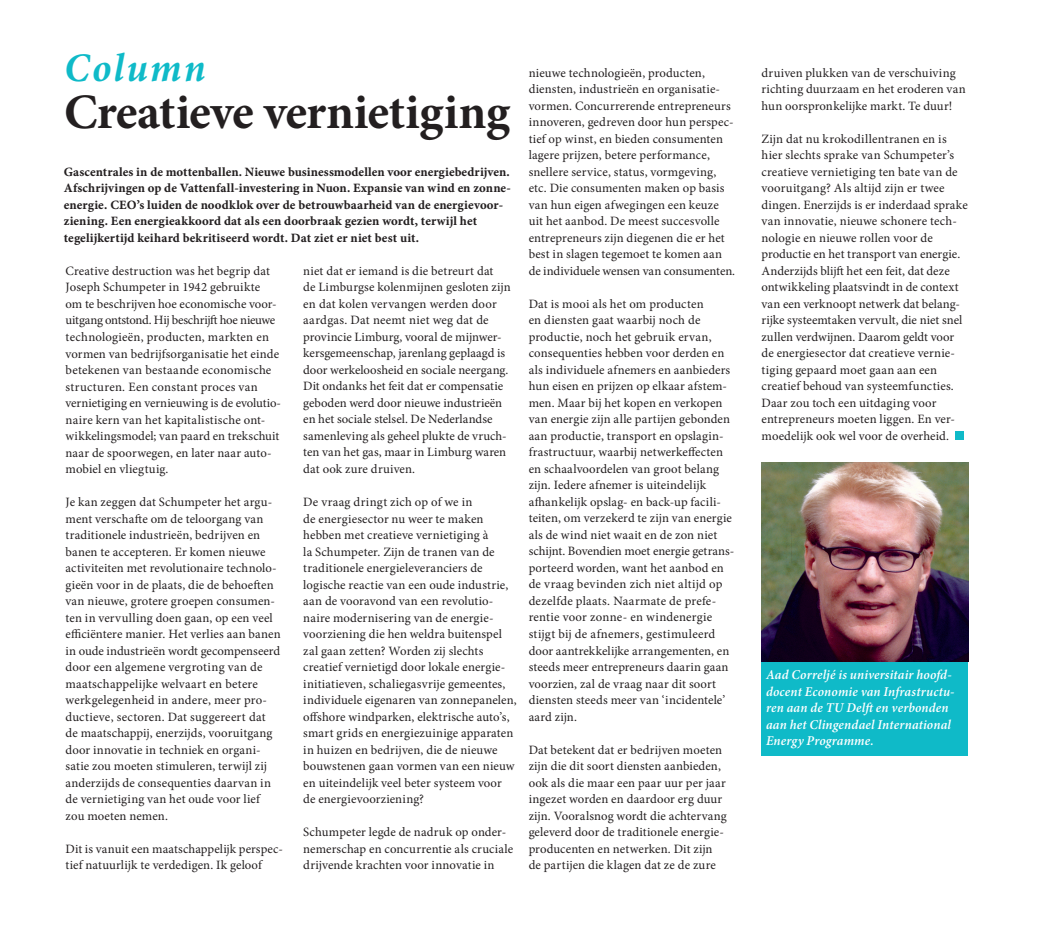
<style>
.page{position:relative;width:1046px;height:927px;background:#fff}
.page>*{position:absolute;margin:0;border:0;box-sizing:border-box;transform-origin:0 0}
.t1{font:700 49.5px "Minion Pro";letter-spacing:-.015em;color:#231f20}
.t2{font:italic 700 40.5px "Minion Pro";letter-spacing:.055em;color:#0fbac8}
.t3{font:italic 600 13.5px/16.5px "Minion Pro";letter-spacing:.01em;color:#fff}
.t4{font:12.75px/16.5px "Minion Pro";letter-spacing:.01em;color:#231f20}
.t5{font:12.75px/16.5px "Minion Pro Bold Capt";letter-spacing:.005em;color:#231f20}
</style>
<div class="page">
<div style="left:954px;top:431px;width:9px;height:9px;background:#0fbac8"></div>
<div style="left:761px;top:662px;width:206px;height:93px;background:#0fbac8"></div>
<img style="left:761px;top:462px;width:206px;height:200px">
<h2 class="t2" style="left:64px;top:39px;width:143px">Column</h2>
<h1 class="t1" style="left:64px;top:77px;width:447px">Creatieve vernietiging</h1>
<p class="t5" style="left:64px;top:163px;width:448px">Gascentrales in de mottenballen. Nieuwe businessmodellen voor energiebedrijven.<br>Afschrijvingen op de Vattenfall-investering in Nuon. Expansie van wind en zonne&shy;energie. CEO’s luiden de noodklok over de betrouwbaarheid van de energievoor&shy;ziening. Een energieakkoord dat als een doorbraak gezien wordt, terwijl het tegelijkertijd keihard bekritiseerd wordt. Dat ziet er niet best uit.</p>
<p class="t4" style="left:66px;top:263px;width:217px">Creative destruction was het begrip dat Joseph Schumpeter in 1942 gebruikte<br>om te beschrijven hoe economische voor&shy;uitgang ontstond. Hij beschrijft hoe nieuwe technologieën, producten, markten en vormen van bedrijfsorganisatie het einde betekenen van bestaande economische structuren. Een constant proces van vernietiging en vernieuwing is de evolutio&shy;naire kern van het kapitalistische ont&shy;wikkelingsmodel; van paard en trekschuit naar de spoorwegen, en later naar auto&shy;mobiel en vliegtuig.</p>
<p class="t4" style="left:66px;top:494px;width:216px">Je kan zeggen dat Schumpeter het argu&shy;ment verschafte om de teloorgang van traditionele industrieën, bedrijven en banen te accepteren. Er komen nieuwe activiteiten met revolutionaire technolo&shy;gieën voor in de plaats, die de behoeften van nieuwe, grotere groepen consumen&shy;ten in vervulling doen gaan, op een veel efficiëntere manier. Het verlies aan banen in oude industrieën wordt gecompenseerd door een algemene vergroting van de maatschappelijke welvaart en betere werkgelegenheid in andere, meer pro&shy;ductieve, sectoren. Dat suggereert dat de maatschappij, enerzijds, vooruitgang door innovatie in techniek en organi&shy;satie zou moeten stimuleren, terwijl zij anderzijds de consequenties daarvan in de vernietiging van het oude voor lief zou moeten nemen.</p>
<p class="t4" style="left:66px;top:840px;width:219px">Dit is vanuit een maatschappelijk perspec&shy;tief natuurlijk te verdedigen. Ik geloof</p>
<p class="t4" style="left:303px;top:263px;width:209px">niet dat er iemand is die betreurt dat<br>de Limburgse kolenmijnen gesloten zijn en dat kolen vervangen werden door aardgas. Dat neemt niet weg dat de provincie Limburg, vooral de mijnwer&shy;kersgemeenschap, jarenlang geplaagd is door werkeloosheid en sociale neergang.<br>Dit ondanks het feit dat er compensatie geboden werd door nieuwe industrieën en het sociale stelsel. De Nederlandse samenleving als geheel plukte de vruch&shy;ten van het gas, maar in Limburg waren dat ook zure druiven.</p>
<p class="t4" style="left:303px;top:494px;width:215px">De vraag dringt zich op of we in<br>de energiesector nu weer te maken hebben met creatieve vernietiging à<br>la Schumpeter. Zijn de tranen van de traditionele energieleveranciers de logische reactie van een oude industrie, aan de vooravond van een revolutio&shy;naire modernisering van de energie&shy;voorziening die hen weldra buitenspel zal gaan zetten? Worden zij slechts creatief vernietigd door lokale energie&shy;initiatieven, schaliegasvrije gemeentes, individuele eigenaren van zonnepanelen, offshore windparken, elektrische auto’s, smart grids en energiezuinige apparaten in huizen en bedrijven, die de nieuwe bouwstenen gaan vormen van een nieuw en uiteindelijk veel beter systeem voor de energievoorziening?</p>
<p class="t4" style="left:303px;top:823px;width:211px">Schumpeter legde de nadruk op onder&shy;nemerschap en concurrentie als cruciale drijvende krachten voor innovatie in</p>
<p class="t4" style="left:528px;top:64px;width:208px">nieuwe technologieën, producten, diensten, industrieën en organisatie&shy;vormen. Concurrerende entrepreneurs innoveren, gedreven door hun perspec&shy;tief op winst, en bieden consumenten lagere prijzen, betere performance, snellere service, status, vormgeving, etc. Die consumenten maken op basis van hun eigen afwegingen een keuze uit het aanbod. De meest succesvolle entrepreneurs zijn diegenen die er het best in slagen tegemoet te komen aan de individuele wensen van consumenten.</p>
<p class="t4" style="left:528px;top:295px;width:207px">Dat is mooi als het om producten<br>en diensten gaat waarbij noch de productie, noch het gebruik ervan, consequenties hebben voor derden en als individuele afnemers en aanbieders hun eisen en prijzen op elkaar afstem&shy;men. Maar bij het kopen en verkopen van energie zijn alle partijen gebonden aan productie, transport en opslagin&shy;frastructuur, waarbij netwerkeffecten en schaalvoordelen van groot belang zijn. Iedere afnemer is uiteindelijk afhankelijk opslag- en back-up facili&shy;teiten, om verzekerd te zijn van energie als de wind niet waait en de zon niet schijnt. Bovendien moet energie getrans&shy;porteerd worden, want het aanbod en de vraag bevinden zich niet altijd op dezelfde plaats. Naarmate de prefe&shy;rentie voor zonne- en windenergie stijgt bij de afnemers, gestimuleerd door aantrekkelijke arrangementen, en steeds meer entrepreneurs daarin gaan voorzien, zal de vraag naar dit soort diensten steeds meer van ‘incidentele’ aard zijn.</p>
<p class="t4" style="left:528px;top:741px;width:200px">Dat betekent dat er bedrijven moeten zijn die dit soort diensten aanbieden, ook als die maar een paar uur per jaar ingezet worden en daardoor erg duur zijn. Vooralsnog wordt die achtervang geleverd door de traditionele energie&shy;producenten en netwerken. Dit zijn de partijen die klagen dat ze de zure</p>
<p class="t4" style="left:761px;top:64px;width:205px">druiven plukken van de verschuiving richting duurzaam en het eroderen van hun oorspronkelijke markt. Te duur!</p>
<p class="t4" style="left:761px;top:130px;width:208px">Zijn dat nu krokodillentranen en is hier slechts sprake van Schumpeter’s creatieve vernietiging ten bate van de vooruitgang? Als altijd zijn er twee dingen. Enerzijds is er inderdaad sprake van innovatie, nieuwe schonere tech&shy;nologie en nieuwe rollen voor de productie en het transport van energie.<br>Anderzijds blijft het een feit, dat deze ontwikkeling plaatsvindt in de context van een verknoopt netwerk dat belang&shy;rijke systeemtaken vervult, die niet snel zullen verdwijnen. Daarom geldt voor de energiesector dat creatieve vernie&shy;tiging gepaard moet gaan aan een creatief behoud van systeemfuncties.<br>Daar zou toch een uitdaging voor entrepreneurs moeten liggen. En ver&shy;moedelijk ook wel voor de overheid.</p>
<p class="t3" style="left:765px;top:666px;width:190px">Aad Correljé is universitair hoofd&shy;docent Economie van Infrastructu&shy;ren aan de TU Delft en verbonden aan het Clingendael International<br>Energy Programme.</p>
</div>
